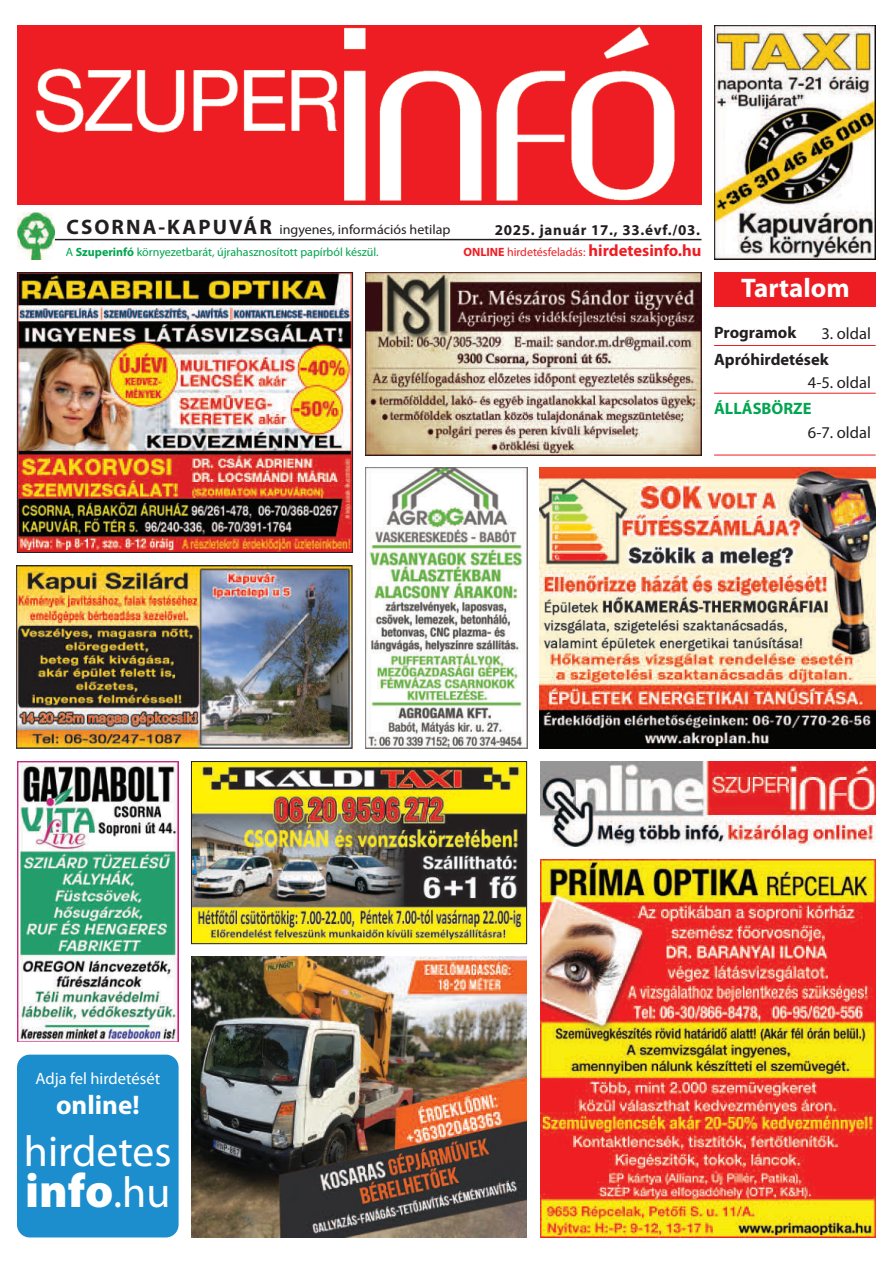
<style>
.page{position:relative;width:893px;height:1263px;background:#fff}
.page>*{position:absolute;margin:0;border:0;box-sizing:border-box;transform-origin:0 0}
.t1{font:900 48px "Myriad Pro";color:#fff}
.t2{font:43.5px "Myriad Pro";color:#fff}
.t3{font:700 27px "Myriad Pro";color:#fff}
.t4{font:700 21px "Myriad Pro";letter-spacing:.1em;color:#231f20}
.t5{font:16.5px "Myriad Pro";color:#231f20}
.t6{font:700 16.5px "Myriad Pro";color:#231f20}
.t7{font:16.5px "Myriad Pro";color:#fff}
.t8{font:700 16.5px "Myriad Pro";color:#00a54f}
.t9{font:700 15px "Myriad Pro";letter-spacing:.05em;color:#231f20}
.t10{font:13.5px "Myriad Pro";color:#231f20;scale:1.04 1}
.t11{font:12px "Myriad Pro";color:#00a54f}
.t12{font:12px "Myriad Pro";color:#ee1d23}
.s1{font-weight:700}
.s2{font-weight:700;font-size:16.5px}
.s3{font-weight:400;font-size:43.5px}
</style>
<div class="page">
<hr style="left:17px;top:239px;width:684px;height:1px;background:#231f20">
<img style="left:540px;top:859px;width:336px;height:378px">
<img style="left:17px;top:26px;width:685px;height:178px">
<img style="left:19px;top:274px;width:332px;height:277px">
<div style="left:17px;top:272px;width:336px;height:281px;border:1px solid #231f20"></div>
<img style="left:714px;top:26px;width:162px;height:233px">
<img style="left:17px;top:213px;width:37px;height:46px">
<img style="left:540px;top:761px;width:336px;height:85px">
<div style="left:17px;top:1054px;width:162px;height:183px;background:#1c8ece;border-radius:13px"></div>
<img style="left:17px;top:761px;width:162px;height:281px">
<hr style="left:714px;top:455px;width:162px;height:1px;background:#ee1d23">
<hr style="left:714px;top:345px;width:162px;height:1px;background:#ee1d23">
<hr style="left:714px;top:393px;width:162px;height:1px;background:#ee1d23">
<div style="left:714px;top:272px;width:161px;height:34px;background:#ee1d23"></div>
<img style="left:365px;top:272px;width:336px;height:183px">
<img style="left:17px;top:566px;width:336px;height:182px">
<img style="left:193px;top:763px;width:332px;height:179px">
<div style="left:191px;top:761px;width:336px;height:183px;border:1px solid #231f20"></div>
<img style="left:540px;top:468px;width:336px;height:280px">
<img style="left:191px;top:957px;width:336px;height:280px">
<img style="left:365px;top:468px;width:162px;height:280px">
<h3 class="t4" style="left:66px;top:216px;width:207px">CSORNA-KAPUVÁR</h3>
<p class="t9" style="left:495px;top:222px;width:207px">2025. január 17., 33.évf./03.</p>
<p class="t11" style="left:66px;top:247px;width:314px">A <span class="s1">Szuperinfó</span> környezetbarát, újrahasznosított papírból készül.</p>
<p class="t10" style="left:279px;top:225px;width:166px">ingyenes, információs hetilap</p>
<p class="t12" style="left:463px;top:248px;width:240px"><span class="s1">ONLINE</span> hirdetésfeladás: <span class="s2">hirdetesinfo.hu</span></p>
<h3 class="t3" style="left:741px;top:274px;width:110px">Tartalom</h3>
<h3 class="t6" style="left:714px;top:323px;width:84px">Programok</h3>
<h3 class="t5" style="left:821px;top:327px;width:51px">3. oldal</h3>
<h3 class="t6" style="left:714px;top:351px;width:116px">Apróhirdetések</h3>
<h3 class="t5" style="left:808px;top:376px;width:65px">4-5. oldal</h3>
<h3 class="t8" style="left:714px;top:400px;width:99px">ÁLLÁSBÖRZE</h3>
<h3 class="t5" style="left:808px;top:426px;width:65px">6-7. oldal</h3>
<h3 class="t7" style="left:35px;top:1071px;width:126px">Adja fel hirdetését</h3>
<h3 class="t3" style="left:56px;top:1090px;width:85px">online!</h3>
<h2 class="t2" style="left:24px;top:1135px;width:149px">hirdetes</h2>
<h1 class="t1" style="left:25px;top:1162px;width:147px">info<span class="s3">.hu</span></h1>
</div>
